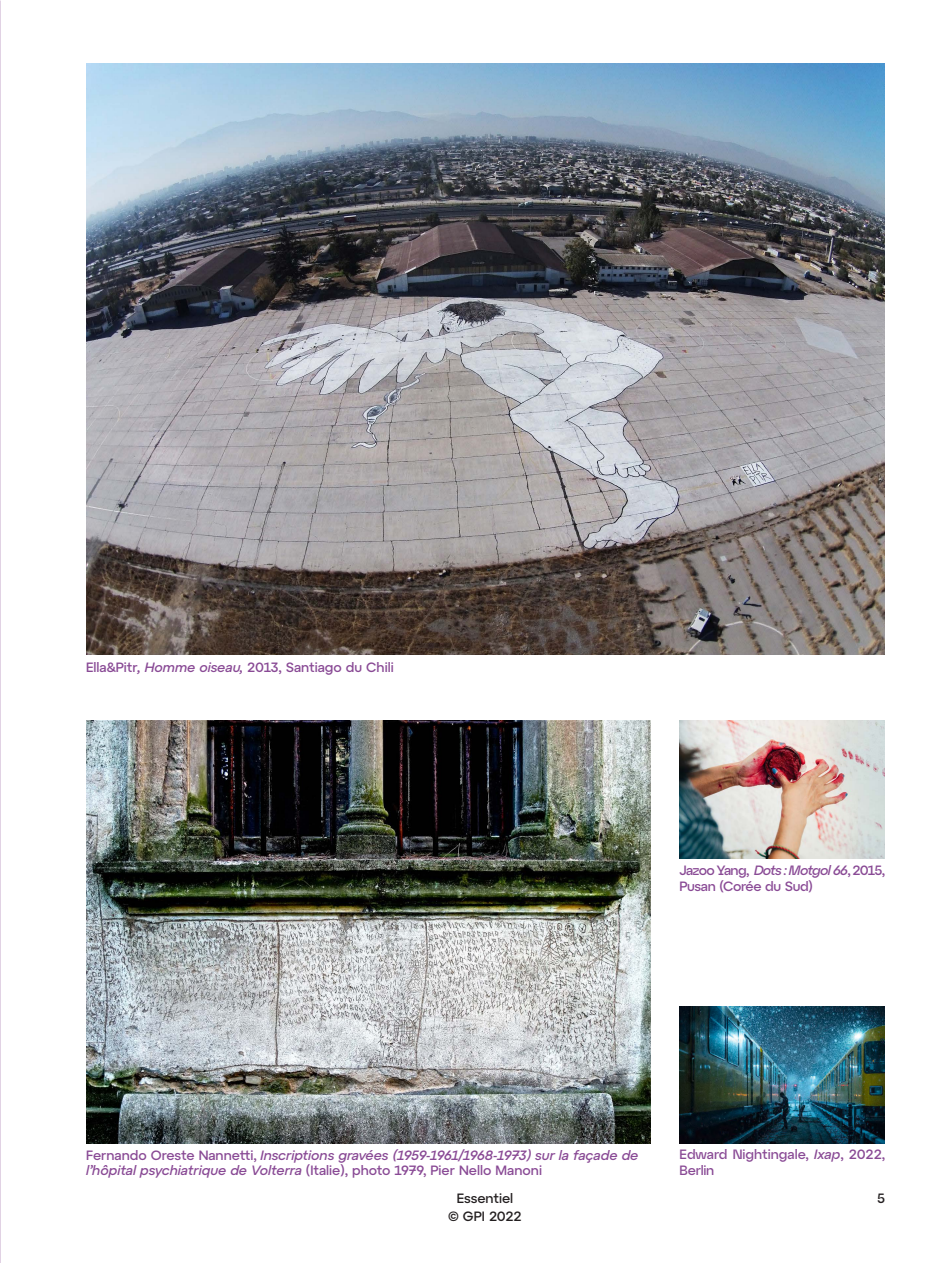
<style>
.page{position:relative;width:936px;height:1263px;background:#fff}
.page>*{position:absolute;margin:0;border:0;box-sizing:border-box;transform-origin:0 0}
.t1{font:italic 500 13.5px/15px "Atyp Text";color:#894a95}
.t2{font:500 13.5px/15.8px "Atyp Display";letter-spacing:-.04em;color:#894a95}
.t3{font:500 13.5px "Atyp Text";color:#894a95}
.t4{font:500 13.5px/15.8px "Atyp Display";letter-spacing:-.02em;color:#894a95}
.t5{font:500 13.5px "Atyp Display";color:#231f20}
.s1{font-style:italic}
.s2{font-style:normal}
</style>
<div class="page">
<img style="left:86px;top:64px;width:798px;height:590px">
<img style="left:86px;top:720px;width:564px;height:423px">
<img style="left:679px;top:720px;width:205px;height:138px">
<img style="left:679px;top:1006px;width:205px;height:137px">
<p class="t3" style="left:86px;top:657px;width:309px">Ella&amp;Pitr<span class="s1">, Homme oiseau,</span> 2013, Santiago du Chili</p>
<p class="t2" style="left:679px;top:861px;width:207px">Jazoo Yang, <span class="s1">Dots : Motgol 66</span>, 2015,<br>Pusan (Corée du Sud)</p>
<p class="t1" style="left:86px;top:1147px;width:554px"><span class="s2">Fernando Oreste Nannetti,</span> Inscriptions gravées (1959-1961/1968-1973) sur la façade de l’hôpital psychiatrique de Volterra <span class="s2">(Italie), photo 1979, Pier Nello Manoni</span></p>
<p class="t4" style="left:679px;top:1146px;width:207px">Edward Nightingale, <span class="s1">Ixap</span>, 2022,<br>Berlin</p>
<p class="t5" style="left:456px;top:1188px;width:58px">Essentiel</p>
<p class="t5" style="left:876px;top:1188px;width:9px">5</p>
<p class="t5" style="left:448px;top:1206px;width:75px">© GPI 2022</p>
</div>
